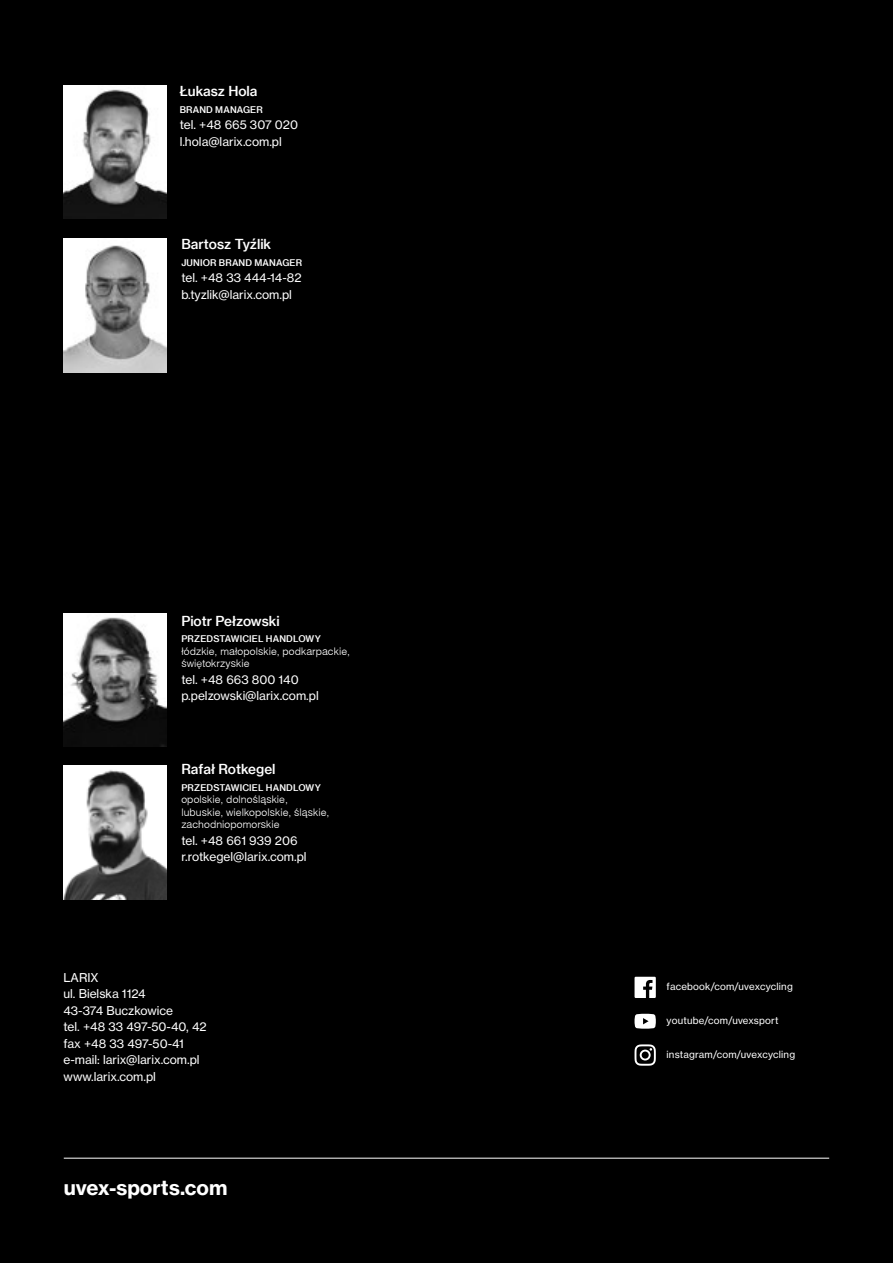
<style>
.page{position:relative;width:893px;height:1263px;background:#000}
.page>*{position:absolute;margin:0;border:0;box-sizing:border-box;transform-origin:0 0}
.t1{font:20.25px "N Haas Grotesk TX Pro 75 Bd";color:#fff}
.t2{font:13.5px "N Haas Grotesk TX Pro 65 Md";color:#fff}
.t3{font:12px/16.5px "N Haas Grotesk TX Pro 55 Rg";color:#fff}
.t4{font:10.5px/12.6px "Switzerland Lightpl";letter-spacing:.01em;color:#fff}
.t5{font:9.75px "N Haas Grotesk TX Pro 55 Rg";letter-spacing:.02em;color:#fff}
.t6{font:9px "N Haas Grotesk TX Pro 65 Md";letter-spacing:.015em;color:#fff}
</style>
<div class="page">
<hr style="left:64px;top:1158px;width:765px;height:1px;background:#fff">
<img style="left:63px;top:86px;width:103px;height:133px">
<img style="left:63px;top:239px;width:104px;height:133px">
<img style="left:63px;top:766px;width:104px;height:133px">
<img style="left:63px;top:613px;width:104px;height:133px">
<svg style="left:634px;top:977px;width:22px;height:21px"></svg>
<svg style="left:634px;top:1014px;width:22px;height:15px"></svg>
<svg style="left:634px;top:1044px;width:22px;height:22px"></svg>
<p class="t2" style="left:180px;top:83px;width:79px">Łukasz Hola</p>
<p class="t6" style="left:180px;top:104px;width:85px">BRAND MANAGER</p>
<p class="t3" style="left:180px;top:116px;width:120px">tel. +48 665 307 020 l.hola@larix.com.pl</p>
<p class="t2" style="left:181px;top:236px;width:91px">Bartosz Tyźlik</p>
<p class="t6" style="left:181px;top:257px;width:122px">JUNIOR BRAND MANAGER</p>
<p class="t3" style="left:181px;top:270px;width:122px">tel. +48 33 444-14-82 b.tyzlik@larix.com.pl</p>
<p class="t2" style="left:181px;top:612px;width:100px">Piotr Pełzowski</p>
<p class="t6" style="left:181px;top:633px;width:141px">PRZEDSTAWICIEL HANDLOWY</p>
<p class="t4" style="left:181px;top:644px;width:170px">łódzkie, małopolskie, podkarpackie, świętokrzyskie</p>
<p class="t3" style="left:181px;top:671px;width:139px">tel. +48 663 800 140 p.pelzowski@larix.com.pl</p>
<p class="t2" style="left:181px;top:761px;width:96px">Rafał Rotkegel</p>
<p class="t6" style="left:181px;top:782px;width:141px">PRZEDSTAWICIEL HANDLOWY</p>
<p class="t4" style="left:181px;top:793px;width:149px">opolskie, dolnośląskie, lubuskie, wielkopolskie, śląskie, zachodniopomorskie</p>
<p class="t3" style="left:181px;top:832px;width:127px">tel. +48 661 939 206 r.rotkegel@larix.com.pl</p>
<p class="t3" style="left:63px;top:969px;width:145px">LARIX<br>ul. Bielska 1124<br>43-374 Buczkowice<br>tel. +48 33 497-50-40, 42 fax +48 33 497-50-41 e-mail: larix@larix.com.pl www.larix.com.pl</p>
<h1 class="t1" style="left:64px;top:1175px;width:165px">uvex-sports.com</h1>
<p class="t5" style="left:667px;top:980px;width:128px">facebook/com/uvexcycling</p>
<p class="t5" style="left:667px;top:1014px;width:113px">youtube/com/uvexsport</p>
<p class="t5" style="left:667px;top:1048px;width:130px">instagram/com/uvexcycling</p>
</div>
